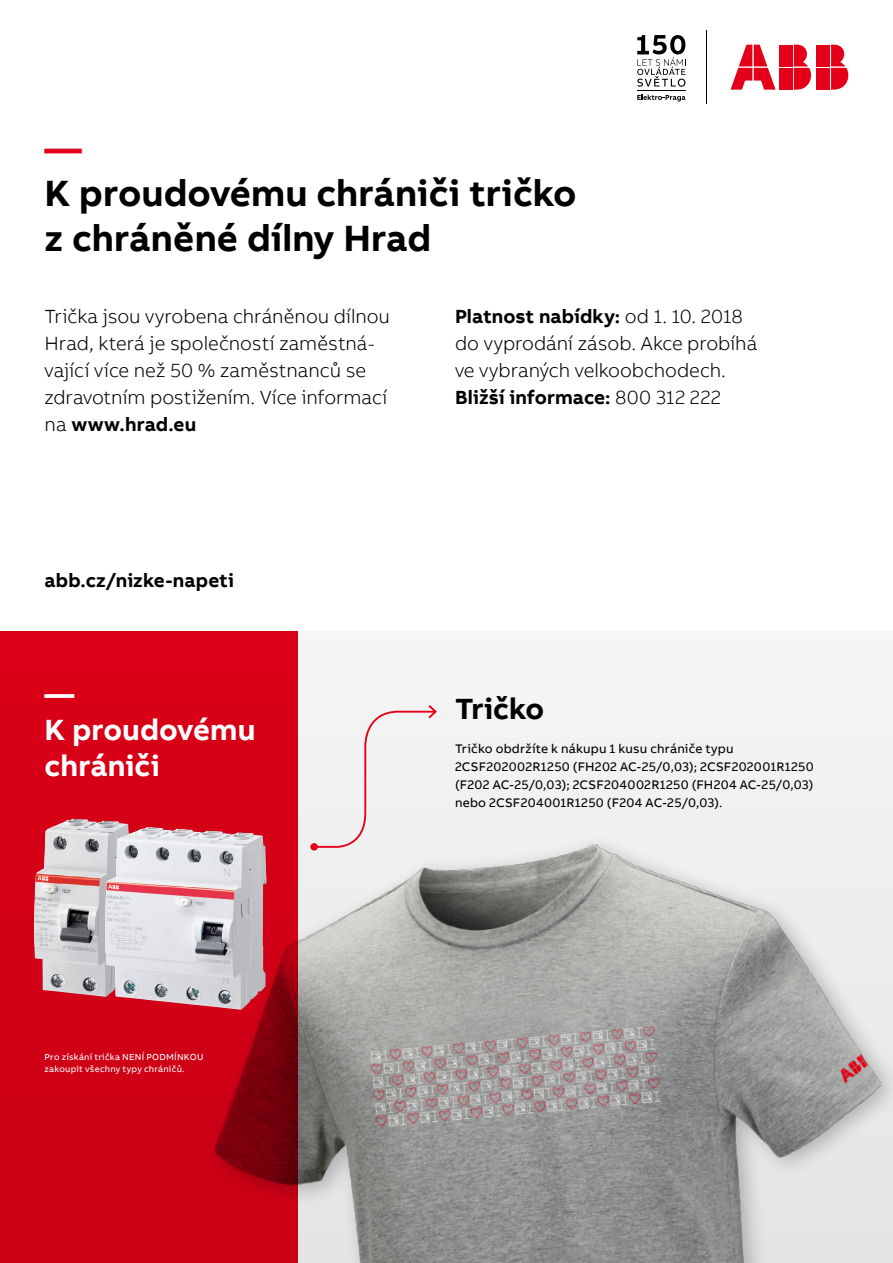
<style>
.page{position:relative;width:893px;height:1263px;background:#fff}
.page>*{position:absolute;margin:0;border:0;box-sizing:border-box;transform-origin:0 0}
.t1{font:700 37.5px/45px "AB Bvoice";color:#000}
.t2{font:700 37.5px "AB Bvoice";color:#e30018}
.t3{font:700 30px/36px "AB Bvoice";letter-spacing:.005em;color:#fff}
.t4{font:700 30px "AB Bvoice";letter-spacing:.005em;color:#000}
.t5{font:300 19.5px/27px "AB Bvoice";letter-spacing:-.005em;color:#000}
.t6{font:700 19.5px "AB Bvoice";letter-spacing:.005em;color:#000}
.t7{font:12.75px/18px "AB Bvoice";letter-spacing:.02em;color:#000}
.t8{font:9px/12px "AB Bvoice";letter-spacing:.025em;color:#fff}
.s1{font-weight:700}
</style>
<div class="page">
<div style="left:0;top:631px;width:893px;height:632px;background:#f3f3f3"></div>
<img style="left:298px;top:842px;width:595px;height:421px">
<svg style="left:310px;top:843px;width:8px;height:7px"></svg>
<svg style="left:312px;top:705px;width:126px;height:144px"></svg>
<svg style="left:0;top:631px;width:298px;height:632px;background:#ca0014"></svg>
<div style="left:816px;top:45px;width:14px;height:21px;background:#e30018"></div>
<div style="left:816px;top:68px;width:14px;height:22px;background:#e30018"></div>
<svg style="left:831px;top:45px;width:17px;height:45px"></svg>
<svg style="left:731px;top:45px;width:45px;height:45px"></svg>
<div style="left:779px;top:45px;width:13px;height:21px;background:#e30018"></div>
<div style="left:779px;top:68px;width:13px;height:22px;background:#e30018"></div>
<svg style="left:794px;top:45px;width:17px;height:45px"></svg>
<svg style="left:637px;top:95px;width:48px;height:6px"></svg>
<svg style="left:637px;top:35px;width:49px;height:52px"></svg>
<hr style="left:637px;top:90px;width:48px;height:1px;background:#000">
<hr style="left:706px;top:30px;width:1px;height:74px;background:#000">
<img style="left:34px;top:819px;width:98px;height:178px">
<img style="left:105px;top:827px;width:161px;height:183px">
<h1 class="t2" style="left:45px;top:124px;width:39px">—</h1>
<h1 class="t1" style="left:45px;top:171px;width:534px">K proudovému chrániči tričko z chráněné dílny Hrad</h1>
<p class="t5" style="left:45px;top:303px;width:347px">Trička jsou vyrobena chráněnou dílnou</p>
<p class="t5" style="left:45px;top:357px;width:323px">vající více než 50 % zaměstnanců se</p>
<p class="t5" style="left:45px;top:330px;width:332px">Hrad, která je společností zaměstná-</p>
<p class="t5" style="left:45px;top:384px;width:344px">zdravotním postižením. Více informací na <span class="s1">www.hrad.eu</span></p>
<p class="t6" style="left:45px;top:568px;width:191px">abb.cz/nizke-napeti</p>
<h2 class="t3" style="left:45px;top:676px;width:212px">—<br>K proudovému chrániči</h2>
<p class="t5" style="left:455px;top:303px;width:304px"><span class="s1">Platnost nabídky:</span> od 1. 10. 2018 do vyprodání zásob. Akce probíhá ve vybraných velkoobchodech.<br><span class="s1">Bližší informace:</span> 800 312 222</p>
<h2 class="t4" style="left:455px;top:690px;width:91px">Tričko</h2>
<p class="t7" style="left:455px;top:740px;width:360px">Tričko obdržíte k nákupu 1 kusu chrániče typu 2CSF202002R1250 (FH202 AC-25/0,03); 2CSF202001R1250<br>F( 202 AC-25/0,03); 2CSF204002R1250 (FH204 AC-25/0,03( nebo 2CSF204001R1250 (F204 AC-25/0,03 .(</p>
<p class="t8" style="left:45px;top:1051px;width:160px">Pro získání trička NENÍ PODMÍNKOU zakoupit všechny typy chráničů.</p>
</div>
